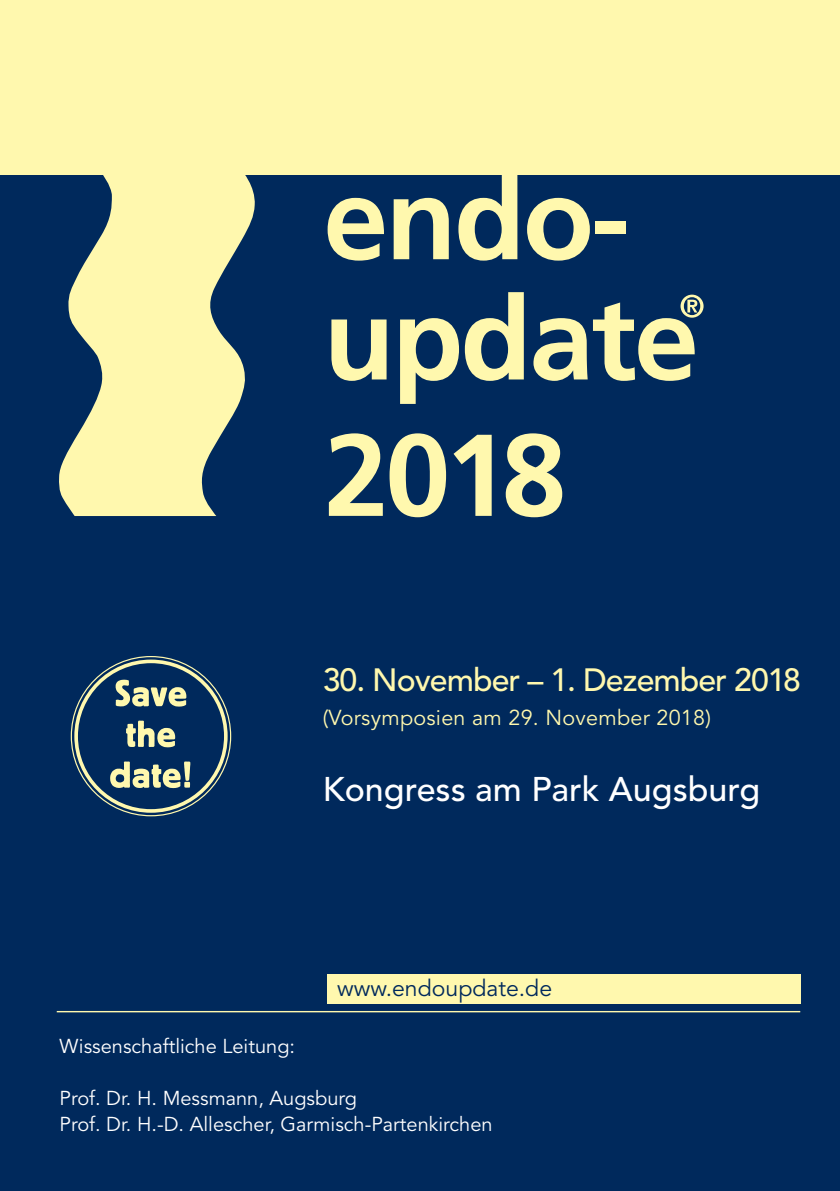
<style>
.page{position:relative;width:840px;height:1191px;background:#fff}
.page>*{position:absolute;margin:0;border:0;box-sizing:border-box;transform-origin:0 0}
.t1{font:700 116.2px "Frutiger";color:#fff8ae}
.t2{font:500 34px "Avenir";color:#fff}
.t3{font:500 32px "Avenir";letter-spacing:-.03em;color:#fff8ae}
.t4{font:23px "Avenir";color:#00295c}
.t5{font:21.6px "Avenir";letter-spacing:.015em;color:#fff8ae}
.t6{font:20px "Avenir";color:#fff}
</style>
<div class="page">
<div style="left:0;top:174px;width:839px;height:1017px;background:#00295c"></div>
<div style="left:0;top:0;width:839px;height:174px;background:#fff8ae"></div>
<hr style="left:57px;top:1011px;width:742px;height:1px;background:#fff8ae">
<svg style="left:327px;top:198px;width:57px;height:63px"></svg>
<svg style="left:393px;top:198px;width:55px;height:61px"></svg>
<svg style="left:458px;top:174px;width:59px;height:87px"></svg>
<svg style="left:527px;top:198px;width:62px;height:63px"></svg>
<div style="left:595px;top:221px;width:30px;height:13px;background:#fff8ae"></div>
<svg style="left:331px;top:319px;width:55px;height:62px"></svg>
<svg style="left:400px;top:292px;width:123px;height:112px"></svg>
<svg style="left:533px;top:295px;width:170px;height:86px"></svg>
<svg style="left:59px;top:174px;width:196px;height:342px;fill:#fff8ae"></svg>
<div style="left:74px;top:659px;width:153px;height:153px;border:4px solid #fff8ae;border-radius:50%"></div>
<svg style="left:110px;top:761px;width:80px;height:27px"></svg>
<svg style="left:126px;top:720px;width:49px;height:27px"></svg>
<svg style="left:115px;top:679px;width:71px;height:27px"></svg>
<div style="left:327px;top:973px;width:472px;height:30px;background:#fff8ae"></div>
<p class="t1" style="left:324px;top:407px;width:243px">2018</p>
<p class="t3" style="left:322px;top:662px;width:479px">30. November – 1. Dezember 2018</p>
<p class="t5" style="left:322px;top:705px;width:389px">(Vorsymposien am 29. November 2018)</p>
<p class="t2" style="left:322px;top:769px;width:439px">Kongress am Park Augsburg</p>
<p class="t4" style="left:337px;top:974px;width:216px">www.endoupdate.de</p>
<p class="t6" style="left:60px;top:1035px;width:237px">Wissenschaftliche Leitung:</p>
<p class="t6" style="left:60px;top:1087px;width:299px">Prof. Dr. H. Messmann, Augsburg</p>
<p class="t6" style="left:60px;top:1113px;width:434px">Prof. Dr. H.-D. Allescher, Garmisch-Partenkirchen</p>
</div>
